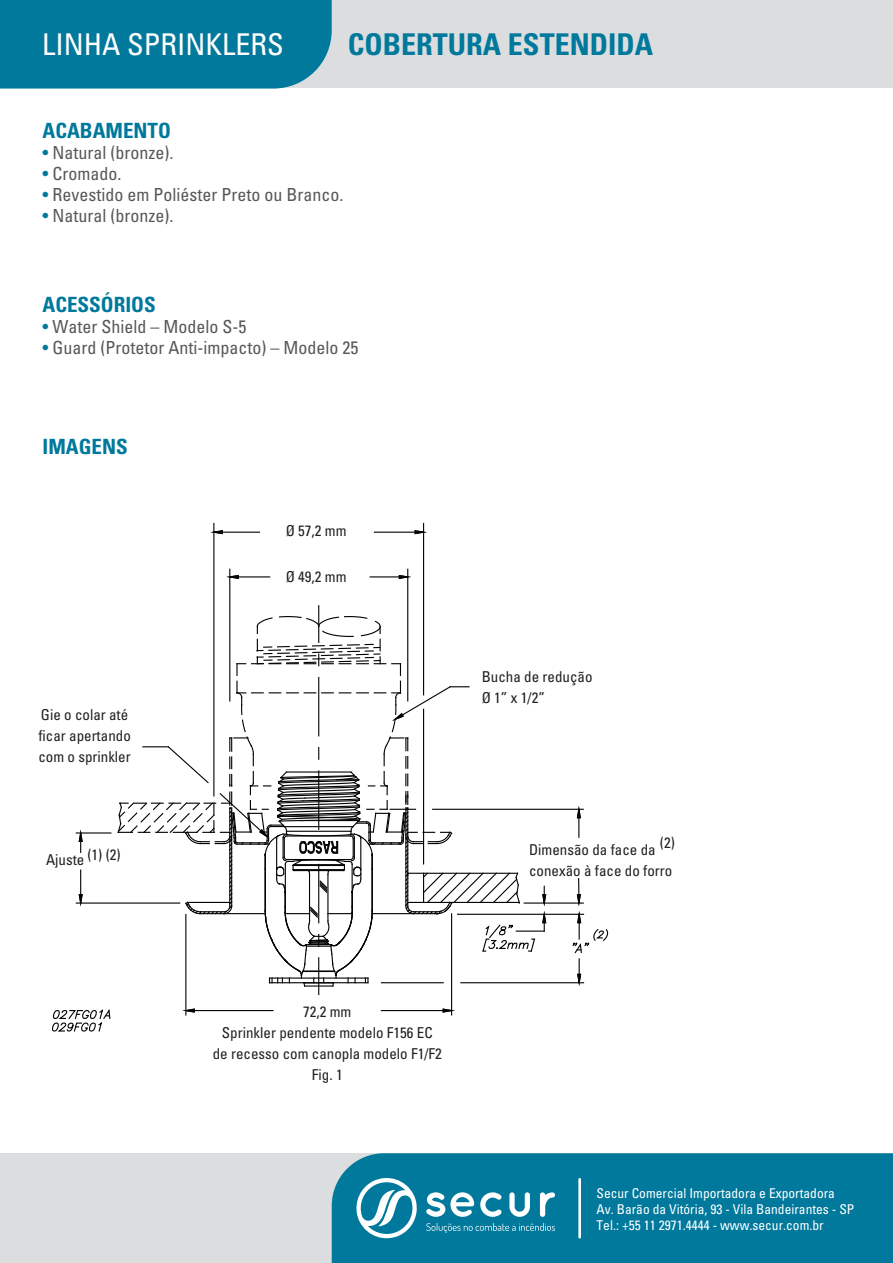
<style>
.page{position:relative;width:893px;height:1263px;background:#fff}
.page>*{position:absolute;margin:0;border:0;box-sizing:border-box;transform-origin:0 0}
.t1{font:700 condensed 30px "Univers";color:#00799c}
.t2{font:condensed 30px "Univers";color:#fff}
.t3{font:700 condensed 21px "Univers";color:#00799c}
.t4{font:condensed 18px "Univers";color:#57585a}
.t5{font:condensed 15px/21px "Univers";color:#231f20}
.t6{font:condensed 13.5px/16.2px "Univers";color:#fff}
.s1{color:#00799c}
</style>
<div class="page">
<div style="left:0;top:0;width:893px;height:88px;background:#dcdddf"></div>
<div style="left:0;top:1153px;width:893px;height:110px;background:#dcdddf"></div>
<div style="left:0;top:0;width:332px;height:89px;background:#00799c"></div>
<div style="left:332px;top:1153px;width:561px;height:110px;background:#00799c"></div>
<svg style="left:354px;top:1174px;width:63px;height:68px"></svg>
<svg style="left:426px;top:1192px;width:129px;height:25px"></svg>
<svg style="left:426px;top:1223px;width:129px;height:10px"></svg>
<hr style="left:578px;top:1179px;width:3px;height:58px;background:#fff">
<svg style="left:182px;top:1008px;width:14px;height:5px"></svg>
<hr style="left:213px;top:523px;width:1px;height:273px;background:#040503">
<hr style="left:76px;top:902px;width:104px;height:2px;background:#040503">
<svg style="left:78px;top:870px;width:5px;height:37px"></svg>
<hr style="left:76px;top:832px;width:35px;height:1px;background:#040503">
<svg style="left:78px;top:829px;width:5px;height:23px"></svg>
<hr style="left:451px;top:914px;width:1px;height:101px;background:#040503">
<hr style="left:318px;top:606px;width:1px;height:36px;background:#040503">
<hr style="left:318px;top:677px;width:1px;height:59px;background:#040503">
<hr style="left:318px;top:958px;width:1px;height:36px;background:#040503">
<hr style="left:461px;top:982px;width:123px;height:1px;background:#040503">
<hr style="left:381px;top:1010px;width:62px;height:1px;background:#040503">
<svg style="left:442px;top:1008px;width:13px;height:5px"></svg>
<hr style="left:524px;top:902px;width:59px;height:2px;background:#040503">
<hr style="left:458px;top:914px;width:126px;height:1px;background:#040503">
<hr style="left:433px;top:809px;width:150px;height:1px;background:#040503">
<hr style="left:407px;top:569px;width:1px;height:132px;background:#040503">
<hr style="left:229px;top:569px;width:1px;height:132px;background:#040503">
<hr style="left:374px;top:532px;width:41px;height:1px;background:#040503">
<svg style="left:236px;top:663px;width:10px;height:12px"></svg>
<hr style="left:238px;top:576px;width:32px;height:1px;background:#040503">
<svg style="left:226px;top:574px;width:13px;height:6px"></svg>
<hr style="left:222px;top:532px;width:37px;height:1px;background:#040503">
<hr style="left:423px;top:523px;width:1px;height:172px;background:#040503">
<svg style="left:252px;top:615px;width:134px;height:51px"></svg>
<svg style="left:392px;top:663px;width:9px;height:12px"></svg>
<svg style="left:370px;top:574px;width:41px;height:6px"></svg>
<svg style="left:414px;top:529px;width:13px;height:6px"></svg>
<svg style="left:576px;top:806px;width:6px;height:31px"></svg>
<svg style="left:210px;top:529px;width:14px;height:6px"></svg>
<hr style="left:194px;top:1010px;width:79px;height:1px;background:#040503">
<hr style="left:185px;top:914px;width:1px;height:101px;background:#040503">
<svg style="left:51px;top:1009px;width:60px;height:23px"></svg>
<svg style="left:571px;top:879px;width:38px;height:107px"></svg>
<svg style="left:117px;top:681px;width:430px;height:306px"></svg>
<h1 class="t2" style="left:42px;top:26px;width:243px">LINHA SPRINKLERS</h1>
<h1 class="t1" style="left:348px;top:26px;width:307px">COBERTURA ESTENDIDA</h1>
<h2 class="t3" style="left:43px;top:118px;width:130px">ACABAMENTO</h2>
<p class="t4" style="left:43px;top:141px;width:132px"><span class="s1">•</span> Natural (bronze).</p>
<p class="t4" style="left:43px;top:162px;width:80px"><span class="s1">•</span> Cromado.</p>
<p class="t4" style="left:43px;top:183px;width:302px"><span class="s1">•</span> Revestido em Poliéster Preto ou Branco.</p>
<p class="t4" style="left:43px;top:204px;width:132px"><span class="s1">•</span> Natural (bronze).</p>
<h2 class="t3" style="left:43px;top:291px;width:115px">ACESSÓRIOS</h2>
<p class="t4" style="left:43px;top:315px;width:205px"><span class="s1">•</span> Water Shield – Modelo S-5</p>
<p class="t4" style="left:43px;top:336px;width:317px"><span class="s1">•</span> Guard (Protetor Anti-impacto) – Modelo 25</p>
<h2 class="t3" style="left:43px;top:433px;width:87px">IMAGENS</h2>
<p class="t5" style="left:38px;top:704px;width:94px">Gie o colar até ficar apertando com o sprinkler</p>
<p class="t5" style="left:46px;top:846px;width:76px">Ajuste (1) (2)</p>
<p class="t5" style="left:286px;top:520px;width:62px">Ø 57,2 mm</p>
<p class="t5" style="left:286px;top:565px;width:62px">Ø 49,2 mm</p>
<p class="t5" style="left:482px;top:666px;width:112px">Bucha de redução<br>Ø 1” x 1/2”</p>
<p class="t5" style="left:213px;top:1001px;width:231px;text-align:center">72,2 mm<br>Sprinkler pendente modelo F156 EC de recesso com canopla modelo F1/F2<br>Fig. 1</p>
<p class="t5" style="left:660px;top:832px;width:16px">(2)</p>
<p class="t5" style="left:529px;top:839px;width:145px">Dimensão da face da conexão à face do forro</p>
<p class="t6" style="left:596px;top:1184px;width:259px">Secur Comercial Importadora e Exportadora<br>Av. Barão da Vitória, 93 - Vila Bandeirantes - SP<br>Tel.: +55 11 2971.4444 - www.secur.com.br</p>
</div>
